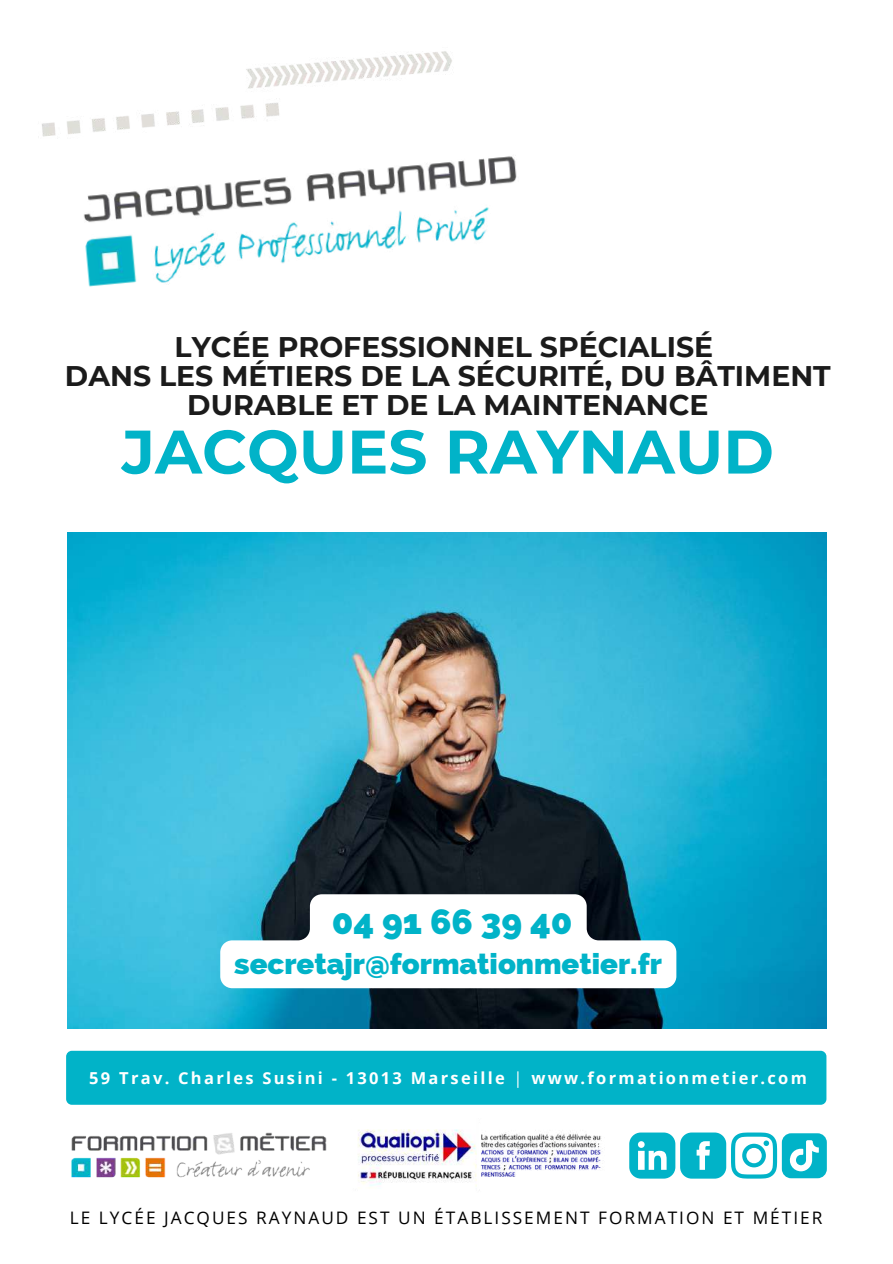
<style>
.page{position:relative;width:893px;height:1264px;background:#fff}
.page>*{position:absolute;margin:0;border:0;box-sizing:border-box;transform-origin:0 0}
.t1{font:700 61.35px "Montserrat";color:#01b3c8}
.t2{font:800 35.25px "Raleway";color:#01b3c8}
.t3{font:800 29.25px "Raleway";color:#01b3c8}
.t4{font:700 28.35px/29.2px "Montserrat";color:#1b1b1b;text-align:center}
.t5{font:17.25px "Open Sans";letter-spacing:.115em;color:#000}
.t6{font:700 16.5px "Open Sans";letter-spacing:.14em;color:#fff}
.s1{font-weight:400}
</style>
<div class="page">
<img style="left:42px;top:51px;width:410px;height:86px">
<div style="left:66px;top:1050px;width:760px;height:54px;background:#01b3c8;border-radius:6px"></div>
<img style="left:71px;top:1132px;width:256px;height:46px">
<img style="left:357px;top:1129px;width:245px;height:58px">
<svg style="left:629px;top:1132px;width:197px;height:46px"></svg>
<img style="left:68px;top:533px;width:758px;height:495px">
<svg style="left:220px;top:894px;width:456px;height:94px"></svg>
<img style="left:83px;top:156px;width:434px;height:131px">
<p class="t4" style="left:65px;top:332px;width:767px">LYCÉE PROFESSIONNEL SPÉCIALISÉ<br>DANS LES MÉTIERS DE LA SÉCURITÉ, DU BÂTIMENT<br>DURABLE ET DE LA MAINTENANCE</p>
<h1 class="t1" style="left:122px;top:414px;width:653px">JACQUES RAYNAUD</h1>
<p class="t2" style="left:332px;top:900px;width:242px">04 91 66 39 40</p>
<p class="t3" style="left:234px;top:946px;width:429px">secretajr@formationmetier.fr</p>
<p class="t6" style="left:89px;top:1066px;width:719px">59 Trav. Charles Susini - 13013 Marseille <span class="s1">|</span> www.formationmetier.com</p>
<p class="t5" style="left:70px;top:1205px;width:754px">LE LYCÉE JACQUES RAYNAUD EST UN ÉTABLISSEMENT FORMATION ET MÉTIER</p>
</div>
